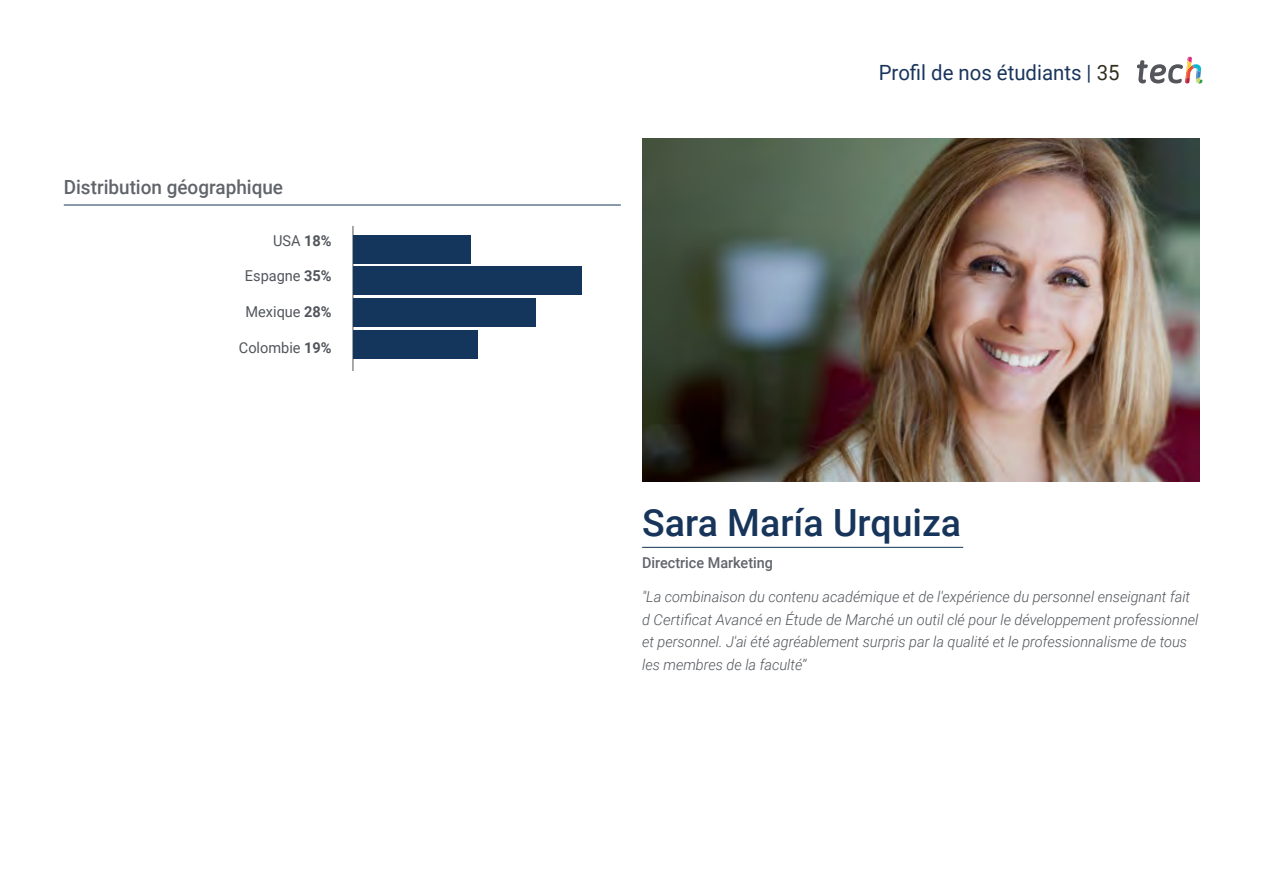
<style>
.page{position:relative;width:1263px;height:893px;background:#fff}
.page>*{position:absolute;margin:0;border:0;box-sizing:border-box;transform-origin:0 0}
.t1{font:500 37.5px "Roboto";color:#17355b}
.t2{font:21px "Roboto";color:#1a355c}
.t3{font:500 19.5px "Roboto";color:#61646a}
.t4{font:italic 300 15px/22.5px "Roboto";color:#52555b}
.t5{font:15px "Roboto";color:#52555b}
.t6{font:500 15px "Roboto";color:#61646a;scale:.96 1}
.s1{font-weight:700}
.s2{color:#312e20}
</style>
<div class="page">
<svg style="left:1137px;top:57px;width:65px;height:27px"></svg>
<img style="left:642px;top:138px;width:557px;height:343px">
<hr style="left:642px;top:547px;width:321px;height:1px;background:#123352">
<hr style="left:64px;top:205px;width:557px;height:1px;background:#17355b">
<hr style="left:353px;top:226px;width:1px;height:145px;background:#52555b">
<div style="left:353px;top:330px;width:124px;height:29px;background:#14365c"></div>
<div style="left:353px;top:298px;width:183px;height:29px;background:#14365c"></div>
<div style="left:353px;top:267px;width:229px;height:28px;background:#14365c"></div>
<div style="left:353px;top:235px;width:118px;height:28px;background:#14365c"></div>
<h3 class="t3" style="left:64px;top:174px;width:221px">Distribution géographique</h3>
<p class="t5" style="left:273px;top:230px;width:60px">USA <span class="s1">18%</span></p>
<p class="t5" style="left:245px;top:266px;width:88px">Espagne <span class="s1">35%</span></p>
<p class="t5" style="left:245px;top:301px;width:88px">Mexique <span class="s1">28%</span></p>
<p class="t5" style="left:239px;top:337px;width:94px">Colombie <span class="s1">19%</span></p>
<h2 class="t2" style="left:879px;top:57px;width:242px">Profil de nos étudiants | <span class="s2">35</span></h2>
<h1 class="t1" style="left:642px;top:496px;width:321px">Sara María Urquiza</h1>
<p class="t6" style="left:642px;top:552px;width:138px">Directrice Marketing</p>
<p class="t4" style="left:642px;top:585px;width:558px">"La combinaison du contenu académique et de l'expérience du personnel enseignant fait d Certificat Avancé en Étude de Marché un outil clé pour le développement professionnel et personnel. J'ai été agréablement surpris par la qualité et le professionnalisme de tous les membres de la faculté’’</p>
</div>
